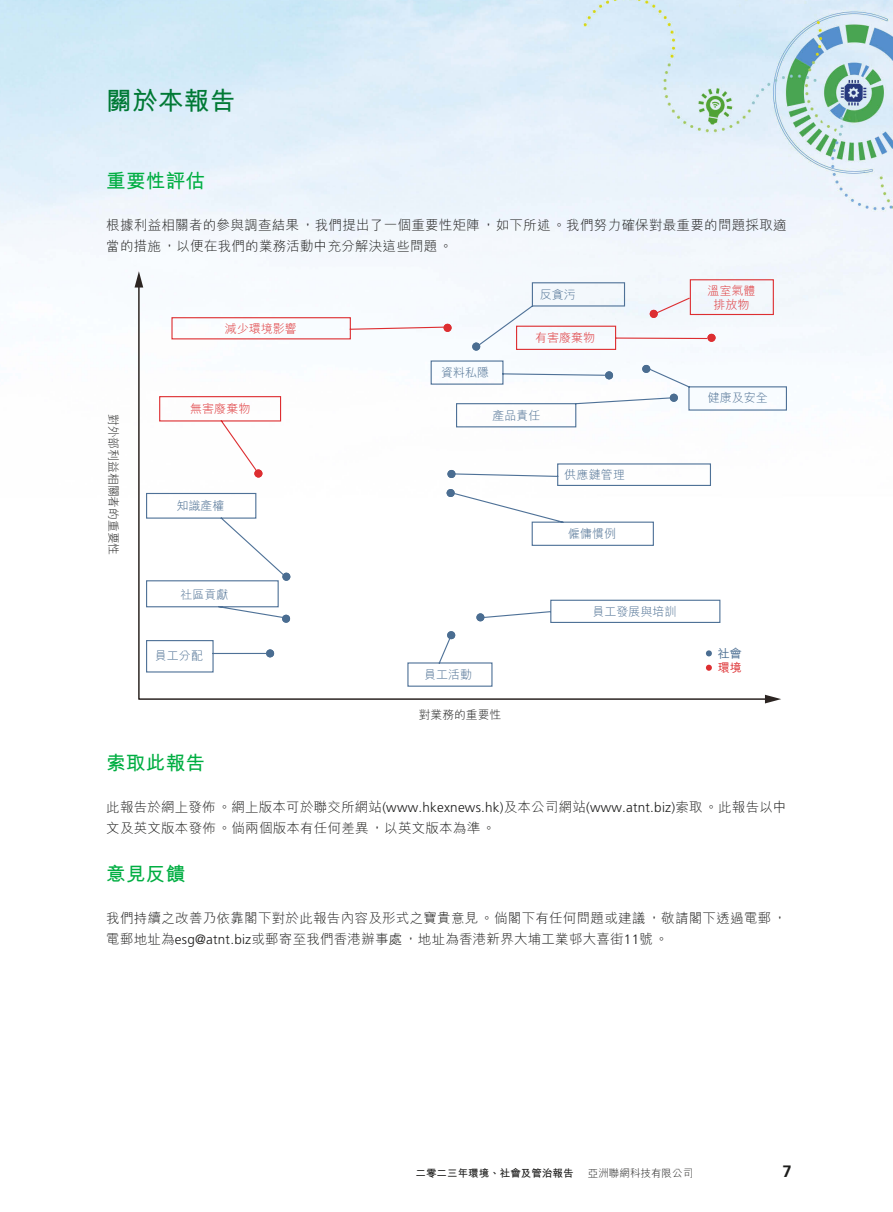
<style>
.page{position:relative;width:893px;height:1212px;background:#fff}
.page>*{position:absolute;margin:0;border:0;box-sizing:border-box;transform-origin:0 0}
.t1{font:700 25.5px "M Hei HK";letter-spacing:.015em;color:#007935}
.t2{font:700 19.5px "M Hei HK";letter-spacing:.015em;color:#00ae42}
.t3{font:700 16.5px "Frutiger LT Std";color:#1c1c1b}
.t4{font:300 13.5px/21px "M Hei HK";letter-spacing:.015em;color:#1c1c1b}
.t5{font:300 12px "M Hei HK";color:#4a6d91}
.t6{font:300 12px/14.4px "M Hei HK";color:#dd2e31;text-align:center}
.t7{font:500 12px "M Hei HK";color:#4a6d91}
.t8{font:500 12px "M Hei HK";color:#dd2e31}
.t9{font:300 11.7px "M Hei HK";color:#1c1c1b}
.t10{font:700 10.5px "M Hei HK";letter-spacing:.005em;color:#1c1c1b}
.t11{font:300 10.5px "M Hei HK";letter-spacing:.005em;color:#1c1c1b}
.s1{font-family:"Frutiger LT Std"}
</style>
<div class="page">
<img style="left:0;top:0;width:893px;height:704px">
<svg style="left:137px;top:283px;width:632px;height:418px"></svg>
<svg style="left:135px;top:271px;width:8px;height:16px"></svg>
<svg style="left:765px;top:695px;width:16px;height:8px"></svg>
<div style="left:476px;top:613px;width:8px;height:8px;background:#4a6d91;border-radius:50%"></div>
<div style="left:282px;top:615px;width:8px;height:8px;background:#4a6d91;border-radius:50%"></div>
<div style="left:282px;top:573px;width:8px;height:8px;background:#4a6d91;border-radius:50%"></div>
<div style="left:447px;top:631px;width:8px;height:8px;background:#4a6d91;border-radius:50%"></div>
<div style="left:254px;top:469px;width:8px;height:8px;background:#dd2e31;border-radius:50%"></div>
<div style="left:447px;top:489px;width:8px;height:8px;background:#4a6d91;border-radius:50%"></div>
<div style="left:447px;top:470px;width:8px;height:8px;background:#4a6d91;border-radius:50%"></div>
<div style="left:444px;top:324px;width:8px;height:8px;background:#dd2e31;border-radius:50%"></div>
<div style="left:472px;top:342px;width:8px;height:9px;background:#4a6d91;border-radius:50%"></div>
<div style="left:266px;top:649px;width:8px;height:8px;background:#4a6d91;border-radius:50%"></div>
<svg style="left:145px;top:639px;width:122px;height:34px"></svg>
<svg style="left:145px;top:492px;width:140px;height:127px"></svg>
<svg style="left:407px;top:637px;width:86px;height:50px"></svg>
<svg style="left:483px;top:599px;width:238px;height:24px"></svg>
<svg style="left:159px;top:395px;width:123px;height:77px"></svg>
<svg style="left:453px;top:492px;width:201px;height:54px"></svg>
<svg style="left:454px;top:463px;width:258px;height:23px"></svg>
<svg style="left:171px;top:317px;width:274px;height:23px"></svg>
<svg style="left:478px;top:279px;width:296px;height:71px"></svg>
<svg style="left:430px;top:360px;width:357px;height:68px"></svg>
<svg style="left:706px;top:665px;width:6px;height:6px"></svg>
<svg style="left:706px;top:650px;width:6px;height:6px"></svg>
<h1 class="t1" style="left:106px;top:82px;width:130px">關於本報告</h1>
<h2 class="t2" style="left:106px;top:166px;width:100px">重要性評估</h2>
<p class="t4" style="left:106px;top:214px;width:682px">根據利益相關者的參與調查結果，我們提出了一個重要性矩陣，如下所述。我們努力確保對最重要的問題採取適當的措施，以便在我們的業務活動中充分解決這些問題。</p>
<p class="t9" style="left:122px;top:414px;width:143px;rotate:90deg">對外部利益相關者的重要性</p>
<p class="t6" style="left:225px;top:321px;width:73px">減少環境影響</p>
<p class="t6" style="left:190px;top:401px;width:62px">無害廢棄物</p>
<p class="t5" style="left:176px;top:497px;width:49px">知識產權</p>
<p class="t5" style="left:180px;top:586px;width:49px">社區貢獻</p>
<p class="t5" style="left:155px;top:647px;width:50px">員工分配</p>
<p class="t5" style="left:540px;top:286px;width:37px">反貪污</p>
<p class="t5" style="left:441px;top:364px;width:49px">資料私隱</p>
<p class="t6" style="left:535px;top:330px;width:62px">有害廢棄物</p>
<p class="t5" style="left:492px;top:407px;width:49px">產品責任</p>
<p class="t5" style="left:564px;top:466px;width:62px">供應鏈管理</p>
<p class="t5" style="left:568px;top:525px;width:50px">僱傭慣例</p>
<p class="t5" style="left:424px;top:666px;width:49px">員工活動</p>
<p class="t9" style="left:419px;top:707px;width:84px">對業務的重要性</p>
<p class="t5" style="left:592px;top:603px;width:85px">員工發展與培訓</p>
<p class="t6" style="left:707px;top:283px;width:50px">溫室氣體排放物</p>
<p class="t5" style="left:708px;top:390px;width:61px">健康及安全</p>
<p class="t7" style="left:718px;top:644px;width:26px">社會</p>
<p class="t8" style="left:718px;top:659px;width:26px">環境</p>
<h2 class="t2" style="left:106px;top:749px;width:100px">索取此報告</h2>
<p class="t4" style="left:106px;top:796px;width:682px">此報告於網上發佈。網上版本可於聯交所網站<span class="s1">(www.hkexnews.hk)</span>及本公司網站<span class="s1">(www.atnt.biz)</span>索取。此報告以中文及英文版本發佈。倘兩個版本有任何差異，以英文版本為準。</p>
<h2 class="t2" style="left:106px;top:860px;width:80px">意見反饋</h2>
<p class="t4" style="left:106px;top:907px;width:682px">我們持續之改善乃依靠閣下對於此報告內容及形式之寶貴意見。倘閣下有任何問題或建議，敬請閣下透過電郵，電郵地址為<span class="s1">esg@atnt.biz</span>或郵寄至我們香港辦事處，地址為香港新界大埔工業邨大喜街<span class="s1">11</span>號。</p>
<p class="t10" style="left:415px;top:1165px;width:160px">二零二三年環境、社會及管治報告</p>
<p class="t11" style="left:588px;top:1165px;width:107px">亞洲聯網科技有限公司</p>
<p class="t3" style="left:782px;top:1161px;width:11px">7</p>
</div>
